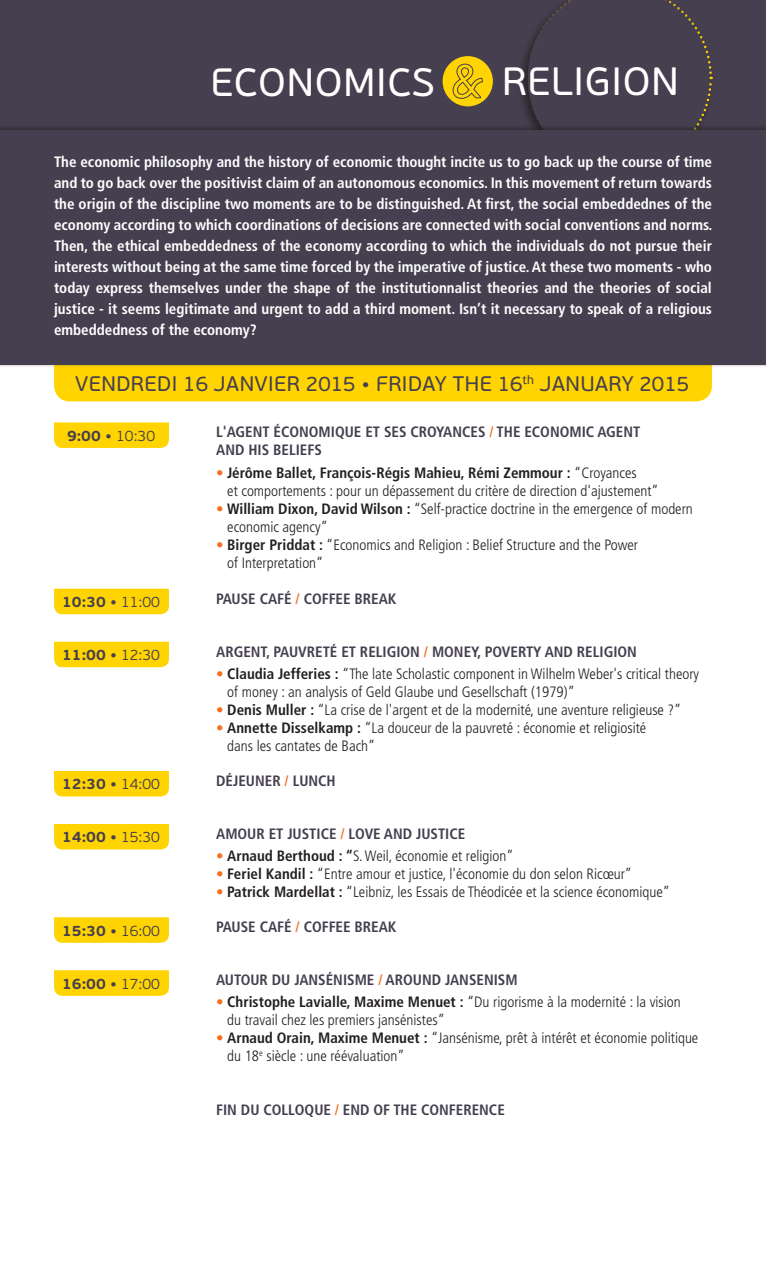
<style>
.page{position:relative;width:766px;height:1263px;background:#fff}
.page>*{position:absolute;margin:0;border:0;box-sizing:border-box;transform-origin:0 0}
.t1{font:39.3px "PF Beau Sans Pro";letter-spacing:.02em;color:#fff}
.t2{font:21px "PF Beau Sans Pro";letter-spacing:.02em;color:#453f4f}
.t3{font:300 condensed 15px/18px "Frutiger LT Std";color:#231f20}
.t4{font:700 condensed 15px/21px "Frutiger LT Std";color:#fff;text-align:justify}
.t5{font:700 condensed 15px/18px "Frutiger LT Std";color:#453f4f}
.t6{font:700 15px "PF Beau Sans Pro";color:#453f4f}
.s1{font-weight:300}
.s2{color:#f37021}
.s3{font-weight:700}
</style>
<div class="page">
<div style="left:0;top:0;width:765px;height:257px;background:#453f4f"></div>
<svg style="left:54px;top:422px;width:115px;height:26px;background:#ffd507"></svg>
<div style="left:54px;top:589px;width:115px;height:25px;background:#ffd400"></div>
<div style="left:54px;top:642px;width:115px;height:25px;background:#ffd400"></div>
<div style="left:54px;top:771px;width:115px;height:25px;background:#ffd400"></div>
<div style="left:54px;top:824px;width:115px;height:25px;background:#ffd400"></div>
<svg style="left:54px;top:917px;width:115px;height:26px;background:#ffd507"></svg>
<svg style="left:54px;top:970px;width:115px;height:26px;background:#ffd507"></svg>
<div style="left:54px;top:367px;width:657px;height:34px;background:#ffd400"></div>
<div style="left:515px;top:0;width:199px;height:181px;background:#231f20;opacity:.75"></div>
<svg style="left:525px;top:0;width:188px;height:124px"></svg>
<div style="left:442px;top:56px;width:50px;height:50px;background:#ffd400;border-radius:50%"></div>
<svg style="left:452px;top:63px;width:31px;height:36px"></svg>
<div style="left:0;top:124px;width:765px;height:243px;background:#231f20;opacity:.75"></div>
<div style="left:0;top:131px;width:765px;height:234px;background:#453f4f"></div>
<h1 class="t1" style="left:210px;top:59px;width:200px">ECONOMICS</h1>
<h1 class="t1" style="left:502px;top:59px;width:178px">RELIGION</h1>
<p class="t4" style="left:54px;top:151px;width:659px">The economic philosophy and the history of economic thought incite us to go back up the course of time and to go back over the positivist claim of an autonomous economics. In this movement of return towards the origin of the discipline two moments are to be distinguished. At first, the social embeddednes of the economy according to which coordinations of decisions are connected with social conventions and norms.<br>Then, the ethical embeddedness of the economy according to which the individuals do not pursue their interests without being at the same time forced by the imperative of justice. At these two moments - who today express themselves under the shape of the institutionnalist theories and the theories of social justice - it seems legitimate and urgent to add a third moment. Isn’t it necessary to speak of a religious embeddedness of the economy?</p>
<h2 class="t2" style="left:75px;top:371px;width:615px">VENDREDI 16 JANVIER 2015 • FRIDAY THE 16<sup>TH</sup> JANUARY 2015</h2>
<p class="t6" style="left:67px;top:426px;width:90px">9:00 • <span class="s1">10:30</span></p>
<p class="t5" style="left:216px;top:423px;width:425px">L'agent économique et ses croyances <span class="s2">/</span> the economic agent and his beliefs</p>
<p class="t3" style="left:227px;top:464px;width:433px;text-indent:-11px"><span class="s2">•</span> <span class="s3">Jérôme Ballet, François-Régis Mahieu, Rémi Zemmour :</span> “Croyances<br>et comportements : pour un dépassement du critère de direction d'ajustement”</p>
<p class="t3" style="left:227px;top:500px;width:467px;text-indent:-11px"><span class="s2">•</span> <span class="s3">William Dixon, David Wilson :</span> “Self-practice doctrine in the emergence of modern economic agency”</p>
<p class="t3" style="left:227px;top:536px;width:412px;text-indent:-11px"><span class="s2">•</span> <span class="s3">Birger Priddat :</span> “Economics and Religion : Belief Structure and the Power of Interpretation”</p>
<p class="t6" style="left:62px;top:592px;width:129px">10:30 • <span class="s1">11:00</span> <sup>Pa</sup></p>
<p class="t5" style="left:231px;top:589px;width:166px">use café <span class="s2">/</span> Coffee break</p>
<p class="t6" style="left:62px;top:645px;width:99px">11:00 • <span class="s1">12:30</span></p>
<p class="t5" style="left:216px;top:642px;width:422px">Argent, pauvreté et religion <span class="s2">/</span> money, poverty and religion</p>
<p class="t3" style="left:227px;top:665px;width:473px;text-indent:-11px"><span class="s2">•</span> <span class="s3">Claudia Jefferies :</span> “The late Scholastic component in Wilhelm Weber's critical theory of money : an analysis of Geld Glaube und Gesellschaft (1979)”</p>
<p class="t3" style="left:216px;top:701px;width:466px"><span class="s2">•</span> <span class="s3">Denis Muller :</span> “La crise de l'argent et de la modernité, une aventure religieuse ?”</p>
<p class="t3" style="left:227px;top:719px;width:420px;text-indent:-11px"><span class="s2">•</span> <span class="s3">Annette Disselkamp :</span> “La douceur de la pauvreté : économie et religiosité dans les cantates de Bach”</p>
<p class="t6" style="left:62px;top:775px;width:136px">12:30 • <span class="s1">14:00</span> <sup>D</sup></p>
<p class="t5" style="left:225px;top:772px;width:112px">éjeuner <span class="s2">/</span> Lunch</p>
<p class="t6" style="left:62px;top:828px;width:99px">14:00 • <span class="s1">15:30</span></p>
<p class="t5" style="left:216px;top:825px;width:250px">Amour et justice <span class="s2">/</span> Love and justice</p>
<p class="t3" style="left:216px;top:847px;width:299px"><span class="s2">•</span> <span class="s3">Arnaud Berthoud : “</span>S. Weil, économie et religion”</p>
<p class="t3" style="left:216px;top:865px;width:417px"><span class="s2">•</span> <span class="s3">Feriel Kandil :</span> “Entre amour et justice, l'économie du don selon Ricœur”</p>
<p class="t3" style="left:216px;top:883px;width:455px"><span class="s2">•</span> <span class="s3">Patrick Mardellat :</span> “Leibniz, les Essais de Théodicée et la science économique”</p>
<p class="t6" style="left:62px;top:921px;width:129px">15:30 • <span class="s1">16:00</span> <sup>Pa</sup></p>
<p class="t5" style="left:231px;top:918px;width:166px">use café <span class="s2">/</span> Coffee break</p>
<p class="t6" style="left:62px;top:974px;width:99px">16:00 • <span class="s1">17:00</span></p>
<p class="t5" style="left:216px;top:971px;width:303px">Autour du jansénisme <span class="s2">/</span> Around jansenism</p>
<p class="t3" style="left:227px;top:993px;width:455px;text-indent:-11px"><span class="s2">•</span> <span class="s3">Christophe Lavialle, Maxime Menuet :</span> “Du rigorisme à la modernité : la vision du travail chez les premiers jansénistes”</p>
<p class="t3" style="left:227px;top:1029px;width:472px;text-indent:-11px"><span class="s2">•</span> <span class="s3">Arnaud Orain, Maxime Menuet :</span> “Jansénisme, prêt à intérêt et économie politique du 18<sup>e</sup> siècle : une réévaluation”</p>
<p class="t5" style="left:54px;top:1101px;width:44px">F</p>
<p class="t5" style="left:223px;top:1101px;width:283px">in du colloque <span class="s2">/</span> End of the conference</p>
</div>
